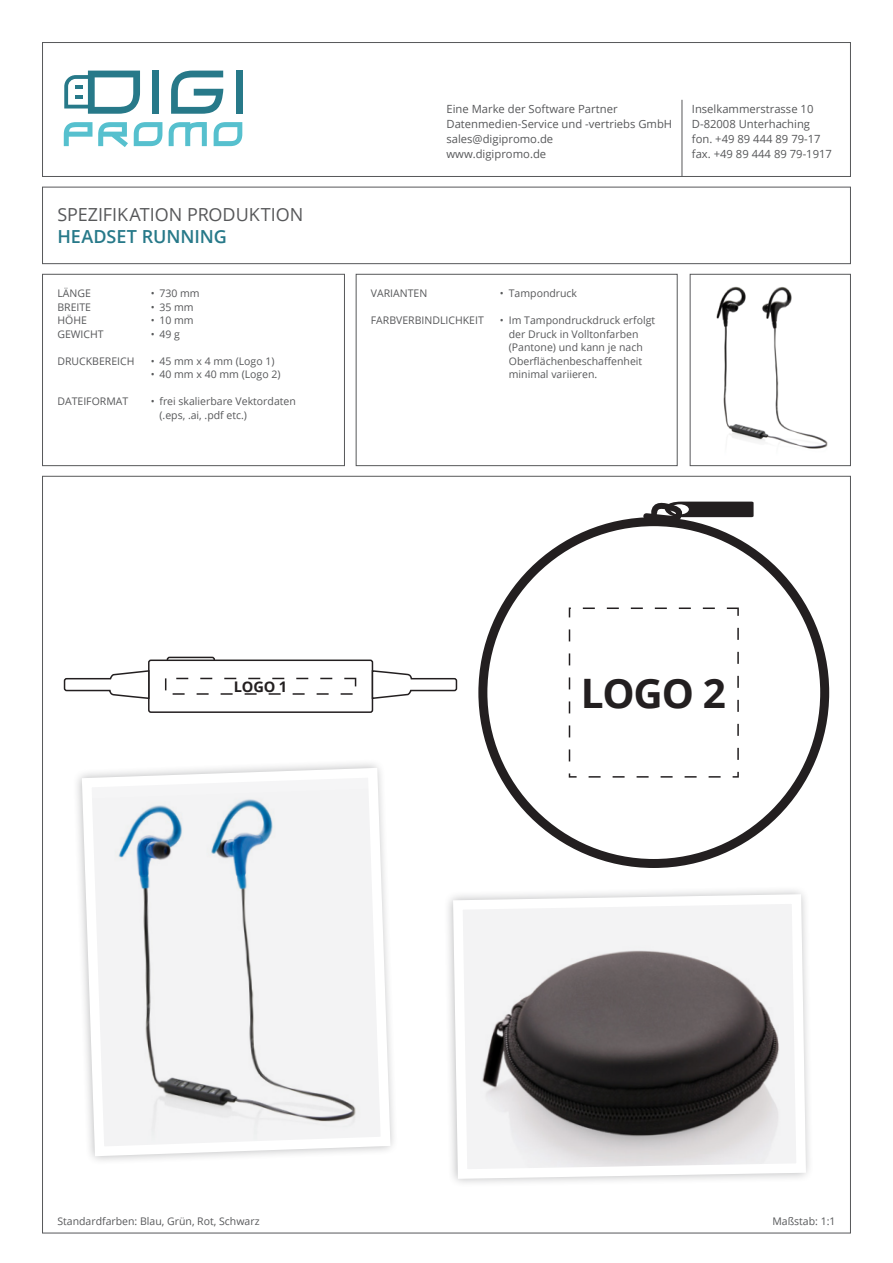
<style>
.page{position:relative;width:893px;height:1263px;background:#fff}
.page>*{position:absolute;margin:0;border:0;box-sizing:border-box;transform-origin:0 0}
.t1{font:700 40.5px "Open Sans";color:#231f20}
.t2{font:18px "Open Sans";color:#57585a}
.t3{font:600 18px "Open Sans";letter-spacing:-.005em;color:#277989}
.t4{font:700 14.55px "Open Sans";color:#231f20}
.t5{font:11.25px/15px "Open Sans";color:#57585a}
.t6{font:10.5px/13.5px "Open Sans";color:#57585a}
</style>
<div class="page">
<div style="left:42px;top:187px;width:809px;height:77px;border:1px solid #57585a"></div>
<div style="left:42px;top:274px;width:303px;height:192px;border:1px solid #57585a"></div>
<div style="left:356px;top:274px;width:321px;height:192px;border:1px solid #57585a"></div>
<div style="left:690px;top:274px;width:161px;height:192px;border:1px solid #57585a"></div>
<div style="left:42px;top:42px;width:809px;height:135px;border:1px solid #57585a"></div>
<hr style="left:682px;top:100px;width:1px;height:76px;background:#57585a">
<svg style="left:64px;top:122px;width:28px;height:24px"></svg>
<svg style="left:98px;top:122px;width:30px;height:25px"></svg>
<svg style="left:134px;top:122px;width:28px;height:24px"></svg>
<svg style="left:169px;top:122px;width:38px;height:24px"></svg>
<svg style="left:214px;top:122px;width:28px;height:24px"></svg>
<div style="left:152px;top:71px;width:7px;height:43px;background:#277989"></div>
<svg style="left:171px;top:71px;width:52px;height:43px"></svg>
<div style="left:236px;top:71px;width:7px;height:43px;background:#277989"></div>
<svg style="left:64px;top:71px;width:76px;height:43px"></svg>
<img style="left:690px;top:283px;width:151px;height:183px">
<svg style="left:77px;top:763px;width:317px;height:398px"></svg>
<svg style="left:448px;top:890px;width:361px;height:293px"></svg>
<svg style="left:478px;top:517px;width:351px;height:351px"></svg>
<svg style="left:640px;top:501px;width:114px;height:25px"></svg>
<svg style="left:569px;top:607px;width:170px;height:171px"></svg>
<div style="left:167px;top:657px;width:48px;height:8px;border:2px solid #231f20;border-radius:2px"></div>
<div style="left:149px;top:660px;width:223px;height:52px;background:#fff;border-radius:2px"></div>
<div style="left:148px;top:659px;width:225px;height:54px;border:2px solid #231f20;border-radius:2px"></div>
<svg style="left:165px;top:678px;width:191px;height:17px"></svg>
<svg style="left:371px;top:671px;width:87px;height:29px"></svg>
<svg style="left:63px;top:669px;width:87px;height:31px"></svg>
<h2 class="t2" style="left:57px;top:202px;width:247px">SPEZIFIKATION PRODUKTION</h2>
<h2 class="t3" style="left:57px;top:224px;width:171px">HEADSET RUNNING</h2>
<p class="t6" style="left:57px;top:286px;width:35px">LÄNGE</p>
<p class="t6" style="left:151px;top:286px;width:50px">• 730 mm</p>
<p class="t6" style="left:57px;top:300px;width:35px">BREITE</p>
<p class="t6" style="left:151px;top:300px;width:44px">• 35 mm</p>
<p class="t6" style="left:57px;top:313px;width:31px">HÖHE</p>
<p class="t6" style="left:151px;top:313px;width:44px">• 10 mm</p>
<p class="t6" style="left:57px;top:327px;width:48px">GEWICHT</p>
<p class="t6" style="left:151px;top:327px;width:31px">• 49 g</p>
<p class="t6" style="left:57px;top:354px;width:79px">DRUCKBEREICH</p>
<p class="t6" style="left:151px;top:354px;width:125px">• 45 mm x 4 mm (Logo 1)</p>
<p class="t6" style="left:151px;top:367px;width:131px">• 40 mm x 40 mm (Logo 2)</p>
<p class="t6" style="left:57px;top:394px;width:72px">DATEIFORMAT</p>
<p class="t6" style="left:159px;top:394px;width:138px;text-indent:-9px">• frei skalierbare Vektordaten (.eps, .ai, .pdf etc.)</p>
<p class="t5" style="left:446px;top:101px;width:227px">Eine Marke der Software Partner<br>Datenmedien-Service und -vertriebs GmbH sales@digipromo.de<br>www.digipromo.de</p>
<p class="t5" style="left:692px;top:101px;width:142px">Inselkammerstrasse 10<br>D-82008 Unterhaching fon. +49 89 444 89 79-17 fax. +49 89 444 89 79-1917</p>
<p class="t6" style="left:371px;top:286px;width:58px">VARIANTEN</p>
<p class="t6" style="left:500px;top:286px;width:79px">• Tampondruck</p>
<p class="t6" style="left:371px;top:313px;width:115px">FARBVERBINDLICHKEIT</p>
<p class="t6" style="left:509px;top:313px;width:148px;text-indent:-9px">• Im Tampondruckdruck erfolgt der Druck in Volltonfarben (Pantone) und kann je nach<br>Oberflächenbeschaffenheit minimal variieren.</p>
<h3 class="t4" style="left:234px;top:676px;width:55px">LOGO 1</h3>
<h1 class="t1" style="left:581px;top:665px;width:147px">LOGO 2</h1>
<p class="t6" style="left:57px;top:1214px;width:204px">Standardfarben: Blau, Grün, Rot, Schwarz</p>
<p class="t6" style="left:772px;top:1214px;width:65px">Maßstab: 1:1</p>
</div>
